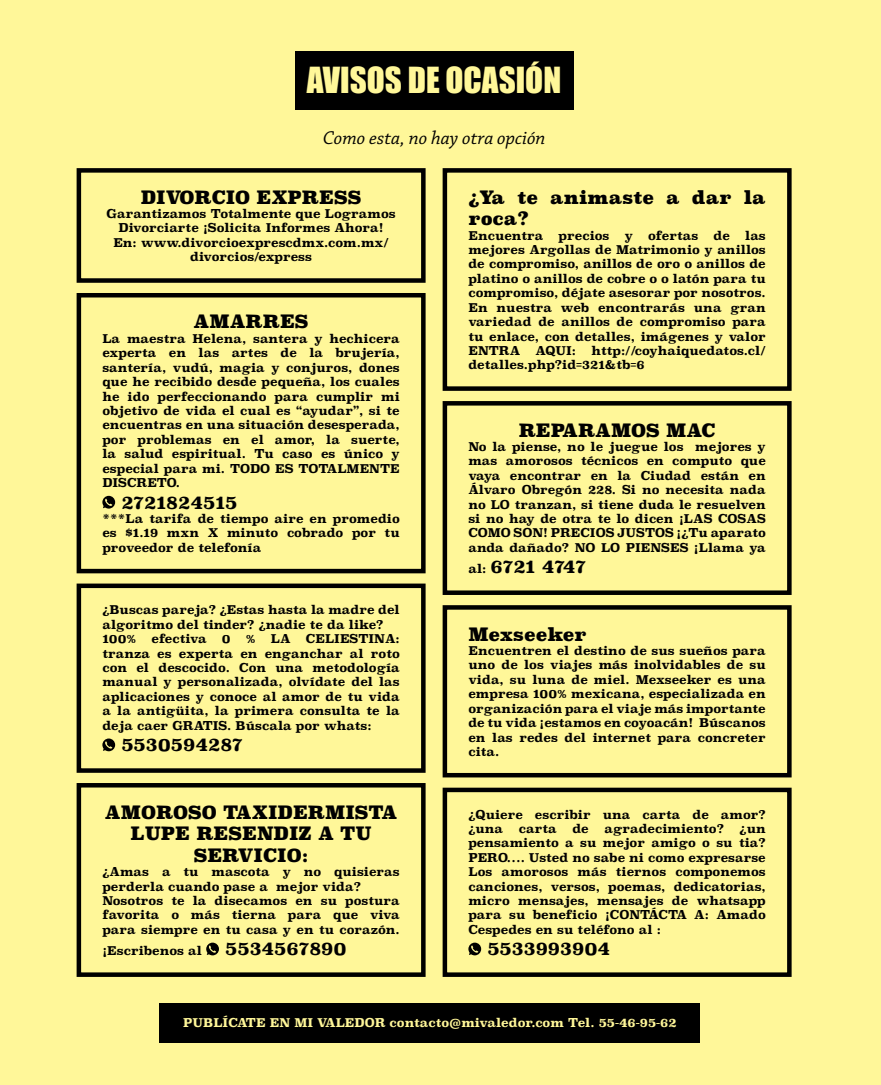
<style>
.page{position:relative;width:881px;height:1085px;background:#fff}
.page>*{position:absolute;margin:0;border:0;box-sizing:border-box;transform-origin:0 0}
.t1{font:33px "Impact";color:#fff799}
.t2{font:italic 19.5px "Chaparral Pro";color:#000}
.t3{font:900 18px/21.6px "Superclarendon";color:#000}
.t4{font:700 18px "Superclarendon";color:#000}
.t5{font:700 12px/14.4px "Superclarendon";color:#000;text-align:justify}
.t6{font:700 12px "Superclarendon";color:#fff799}
.s1{font-size:12px}
</style>
<div class="page">
<div style="left:0;top:0;width:880px;height:1084px;background:#fff799"></div>
<div style="left:77px;top:168px;width:348px;height:115px;border:4px solid #000"></div>
<div style="left:295px;top:51px;width:278px;height:59px;background:#000"></div>
<div style="left:442px;top:168px;width:349px;height:223px;border:4px solid #000"></div>
<div style="left:442px;top:401px;width:349px;height:194px;border:4px solid #000"></div>
<div style="left:442px;top:605px;width:349px;height:172px;border:4px solid #000"></div>
<svg style="left:468px;top:942px;width:13px;height:13px"></svg>
<div style="left:442px;top:787px;width:349px;height:189px;border:4px solid #000"></div>
<div style="left:159px;top:1002px;width:540px;height:40px;background:#000"></div>
<svg style="left:102px;top:495px;width:13px;height:13px"></svg>
<div style="left:77px;top:293px;width:348px;height:280px;border:4px solid #000"></div>
<svg style="left:102px;top:738px;width:13px;height:13px"></svg>
<div style="left:77px;top:583px;width:348px;height:189px;border:4px solid #000"></div>
<svg style="left:206px;top:942px;width:13px;height:13px"></svg>
<div style="left:77px;top:782px;width:348px;height:194px;border:4px solid #000"></div>
<h1 class="t1" style="left:307px;top:55px;width:256px">AVISOS DE OCASIÓN</h1>
<h2 class="t2" style="left:322px;top:127px;width:224px">Como esta, no hay otra opción</h2>
<h3 class="t3" style="left:141px;top:187px;width:222px">DIVORCIO EXPRESS</h3>
<p class="t5" style="left:106px;top:207px;width:290px;text-align:center">Garantizamos Totalmente que Logramos Divorciarte ¡Solicita Informes Ahora!<br>En: www.divorcioexprescdmx.com.mx/ divorcios/express</p>
<h3 class="t3" style="left:193px;top:312px;width:116px">AMARRES</h3>
<p class="t5" style="left:102px;top:332px;width:299px">La maestra Helena, santera y hechicera experta en las artes de la brujería, santería, vudú, magia y conjuros, dones que he recibido desde pequeña, los cuales he ido perfeccionando para cumplir mi objetivo de vida el cual es “ayudar”, si te encuentras en una situación desesperada, por problemas en el amor, la suerte, la salud espiritual. Tu caso es único y especial para mi. TODO ES TOTALMENTE DISCRETO.</p>
<h3 class="t4" style="left:121px;top:488px;width:117px">2721824515</h3>
<p class="t5" style="left:102px;top:512px;width:299px">***La tarifa de tiempo aire en promedio es $1.19 mxn X minuto cobrado por tu proveedor de telefonía</p>
<p class="t5" style="left:102px;top:603px;width:299px;text-align:left">¿Buscas pareja? ¿Estas hasta la madre del algoritmo del tinder? ¿nadie te da like?<br>100%</p>
<p class="t5" style="left:151px;top:632px;width:57px">efectiva</p>
<p class="t5" style="left:222px;top:632px;width:10px">0</p>
<p class="t5" style="left:246px;top:632px;width:11px">%</p>
<p class="t5" style="left:271px;top:632px;width:21px">LA</p>
<p class="t5" style="left:102px;top:632px;width:299px;text-indent:203px">CELIESTINA: tranza es experta en enganchar al roto con el descocido. Con una metodología manual y personalizada, olvídate del las aplicaciones y conoce al amor de tu vida a la antigüita, la primera consulta te la deja caer GRATIS. Búscala por whats:</p>
<h3 class="t4" style="left:121px;top:731px;width:123px">5530594287</h3>
<h3 class="t3" style="left:105px;top:802px;width:293px;text-align:center">AMOROSO TAXIDERMISTA<br>LUPE RESENDIZ A TU<br>SERVICIO:</h3>
<p class="t5" style="left:102px;top:865px;width:299px;text-align:left">¿Amas a tu mascota y no quisieras perderla cuando pase a mejor vida?<br>Nosotros te la disecamos en su postura favorita o más tierna para que viva para siempre en tu casa y en tu corazón.</p>
<p class="t5" style="left:102px;top:944px;width:101px">¡Escribenos al</p>
<h3 class="t4" style="left:225px;top:935px;width:123px">5534567890</h3>
<h3 class="t3" style="left:468px;top:187px;width:299px">¿Ya te animaste a dar la roca?</h3>
<p class="t5" style="left:468px;top:228px;width:76px">Encuentra</p>
<p class="t5" style="left:558px;top:228px;width:52px">precios</p>
<p class="t5" style="left:624px;top:228px;width:10px">y</p>
<p class="t5" style="left:648px;top:228px;width:52px">ofertas</p>
<p class="t5" style="left:713px;top:228px;width:18px">de</p>
<p class="t5" style="left:468px;top:228px;width:299px;text-indent:276px">las mejores Argollas de Matrimonio y anillos de compromiso, anillos de oro o anillos de platino o anillos de cobre o o latón para tu compromiso, déjate asesorar por nosotros.<br>En nuestra web encontrarás una gran variedad de anillos de compromiso para tu enlace, con detalles, imágenes y valor ENTRA</p>
<p class="t5" style="left:468px;top:344px;width:299px;text-indent:123px">http://coyhaiquedatos.cl/ detalles.php?id=321&amp;tb=6</p>
<p class="t5" style="left:535px;top:344px;width:42px">AQUI:</p>
<h3 class="t3" style="left:518px;top:420px;width:198px">REPARAMOS MAC</h3>
<p class="t5" style="left:468px;top:440px;width:299px">No la piense, no le juegue los mejores y mas amorosos técnicos en computo que vaya encontrar en la Ciudad están en Álvaro Obregón 228. Si no necesita nada no LO tranzan, si tiene duda le resuelven si no hay de otra te lo dicen ¡LAS COSAS COMO SON! PRECIOS JUSTOS ¡¿Tu aparato anda dañado? NO LO PIENSES ¡Llama ya</p>
<h3 class="t4" style="left:468px;top:553px;width:119px"><span class="s1">al:</span> 6721 4747</h3>
<h3 class="t3" style="left:468px;top:624px;width:120px">Mexseeker</h3>
<p class="t5" style="left:468px;top:644px;width:299px">Encuentren el destino de sus sueños para uno de los viajes más inolvidables de su vida, su luna de miel. Mexseeker es una empresa 100% mexicana, especializada en organización para el viaje más importante de tu vida ¡estamos en coyoacán! Búscanos en las redes del internet para concreter cita.</p>
<p class="t5" style="left:468px;top:807px;width:299px">¿Quiere escribir una carta de amor? ¿una</p>
<p class="t5" style="left:518px;top:821px;width:39px">carta</p>
<p class="t5" style="left:572px;top:821px;width:18px">de</p>
<p class="t5" style="left:604px;top:821px;width:121px">agradecimiento?</p>
<p class="t5" style="left:468px;top:821px;width:299px;text-indent:271px">¿un pensamiento a su mejor amigo o su tia?<br>PERO…. Usted no sabe ni como expresarse Los amorosos más tiernos componemos canciones, versos, poemas, dedicatorias, micro mensajes, mensajes de whatsapp para su beneficio ¡CONTÁCTA A: Amado Cespedes en su teléfono al :</p>
<h3 class="t4" style="left:487px;top:935px;width:124px">5533993904</h3>
<p class="t6" style="left:183px;top:1013px;width:494px">PUBLÍCATE EN MI VALEDOR contacto@mivaledor.com Tel. 55-46-95-62</p>
</div>
